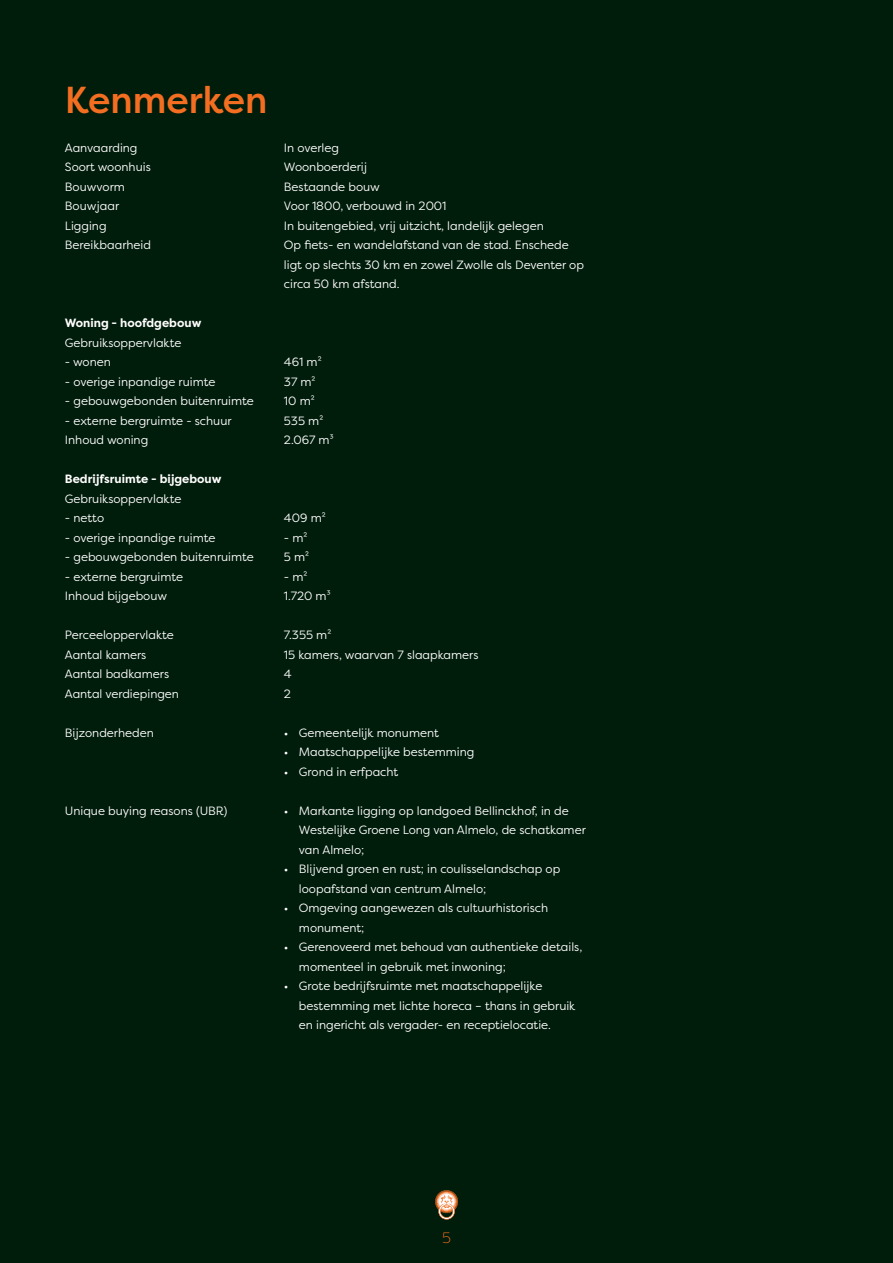
<style>
.page{position:relative;width:893px;height:1263px;background:#001c0a}
.page>*{position:absolute;margin:0;border:0;box-sizing:border-box;transform-origin:0 0}
.Body_9-15{font:500 37.5px "Filson Pro";color:#f36e21}
.t1{font:300 15px "Filson Pro";color:#f36e21}
.kenmerken{font:12px/19.5px "Filson Pro";color:#fff}
.kenmerken-2{font:700 12px "Filson Pro";color:#fff}
</style>
<div class="page">
<svg style="left:435px;top:1190px;width:23px;height:29px"></svg>
<p class="Body_9-15" style="left:65px;top:73px;width:204px">Kenmerken</p>
<p class="kenmerken" style="left:65px;top:137px;width:74px">Aanvaarding</p>
<p class="kenmerken" style="left:284px;top:137px;width:57px">In overleg</p>
<p class="kenmerken" style="left:65px;top:157px;width:87px">Soort woonhuis</p>
<p class="kenmerken" style="left:284px;top:157px;width:85px">Woonboerderij</p>
<p class="kenmerken" style="left:65px;top:176px;width:61px">Bouwvorm</p>
<p class="kenmerken" style="left:284px;top:176px;width:98px">Bestaande bouw</p>
<p class="kenmerken" style="left:65px;top:196px;width:56px">Bouwjaar</p>
<p class="kenmerken" style="left:284px;top:196px;width:164px">Voor 1800, verbouwd in 2001</p>
<p class="kenmerken" style="left:65px;top:215px;width:43px">Ligging</p>
<p class="kenmerken" style="left:284px;top:215px;width:261px">In buitengebied, vrij uitzicht, landelijk gelegen</p>
<p class="kenmerken" style="left:65px;top:235px;width:88px">Bereikbaarheid</p>
<p class="kenmerken" style="left:284px;top:235px;width:302px">Op fiets- en wandelafstand van de stad. Enschede ligt op slechts 30 km en zowel Zwolle als Deventer op circa 50 km afstand.</p>
<p class="kenmerken-2" style="left:65px;top:315px;width:138px">Woning - hoofdgebouw</p>
<p class="kenmerken" style="left:65px;top:332px;width:118px">Gebruiksoppervlakte</p>
<p class="kenmerken" style="left:65px;top:352px;width:48px">- wonen</p>
<p class="kenmerken" style="left:284px;top:352px;width:39px">461 m²</p>
<p class="kenmerken" style="left:65px;top:371px;width:152px">- overige inpandige ruimte</p>
<p class="kenmerken" style="left:284px;top:371px;width:33px">37 m²</p>
<p class="kenmerken" style="left:65px;top:391px;width:190px">- gebouwgebonden buitenruimte</p>
<p class="kenmerken" style="left:284px;top:391px;width:32px">10 m²</p>
<p class="kenmerken" style="left:65px;top:410px;width:168px">- externe bergruimte - schuur</p>
<p class="kenmerken" style="left:284px;top:410px;width:41px">535 m²</p>
<p class="kenmerken" style="left:65px;top:430px;width:85px">Inhoud woning</p>
<p class="kenmerken" style="left:284px;top:430px;width:51px">2.067 m³</p>
<p class="kenmerken-2" style="left:65px;top:471px;width:158px">Bedrijfsruimte - bijgebouw</p>
<p class="kenmerken" style="left:65px;top:488px;width:118px">Gebruiksoppervlakte</p>
<p class="kenmerken" style="left:65px;top:508px;width:41px">- netto</p>
<p class="kenmerken" style="left:284px;top:508px;width:43px">409 m²</p>
<p class="kenmerken" style="left:65px;top:527px;width:152px">- overige inpandige ruimte</p>
<p class="kenmerken" style="left:284px;top:527px;width:25px">- m²</p>
<p class="kenmerken" style="left:65px;top:547px;width:190px">- gebouwgebonden buitenruimte</p>
<p class="kenmerken" style="left:284px;top:547px;width:27px">5 m²</p>
<p class="kenmerken" style="left:65px;top:566px;width:120px">- externe bergruimte</p>
<p class="kenmerken" style="left:284px;top:566px;width:25px">- m²</p>
<p class="kenmerken" style="left:65px;top:586px;width:104px">Inhoud bijgebouw</p>
<p class="kenmerken" style="left:284px;top:586px;width:48px">1.720 m³</p>
<p class="kenmerken" style="left:65px;top:625px;width:111px">Perceeloppervlakte</p>
<p class="kenmerken" style="left:284px;top:625px;width:49px">7.355 m²</p>
<p class="kenmerken" style="left:65px;top:644px;width:83px">Aantal kamers</p>
<p class="kenmerken" style="left:284px;top:644px;width:196px">15 kamers, waarvan 7 slaapkamers</p>
<p class="kenmerken" style="left:65px;top:664px;width:106px">Aantal badkamers</p>
<p class="kenmerken" style="left:284px;top:664px;width:9px">4</p>
<p class="kenmerken" style="left:65px;top:683px;width:116px">Aantal verdiepingen</p>
<p class="kenmerken" style="left:284px;top:683px;width:9px">2</p>
<p class="kenmerken" style="left:65px;top:722px;width:90px">Bijzonderheden</p>
<p class="kenmerken" style="left:284px;top:722px;width:156px">• Gemeentelijk monument</p>
<p class="kenmerken" style="left:284px;top:742px;width:192px">• Maatschappelijke bestemming</p>
<p class="kenmerken" style="left:284px;top:761px;width:116px">• Grond in erfpacht</p>
<p class="kenmerken" style="left:65px;top:800px;width:164px">Unique buying reasons (UBR)</p>
<p class="kenmerken" style="left:299px;top:800px;width:288px;text-indent:-15px">• Markante ligging op landgoed Bellinckhof, in de<br>Westelijke Groene Long van Almelo, de schatkamer van Almelo;</p>
<p class="kenmerken" style="left:299px;top:859px;width:263px;text-indent:-15px">• Blijvend groen en rust; in coulisselandschap op loopafstand van centrum Almelo;</p>
<p class="kenmerken" style="left:299px;top:898px;width:251px;text-indent:-15px">• Omgeving aangewezen als cultuurhistorisch monument;</p>
<p class="kenmerken" style="left:299px;top:937px;width:285px;text-indent:-15px">• Gerenoveerd met behoud van authentieke details, momenteel in gebruik met inwoning;</p>
<p class="kenmerken" style="left:299px;top:976px;width:278px;text-indent:-15px">• Grote bedrijfsruimte met maatschappelijke bestemming met lichte horeca – thans in gebruik en ingericht als vergader- en receptielocatie.</p>
<p class="t1" style="left:442px;top:1228px;width:10px">5</p>
</div>
